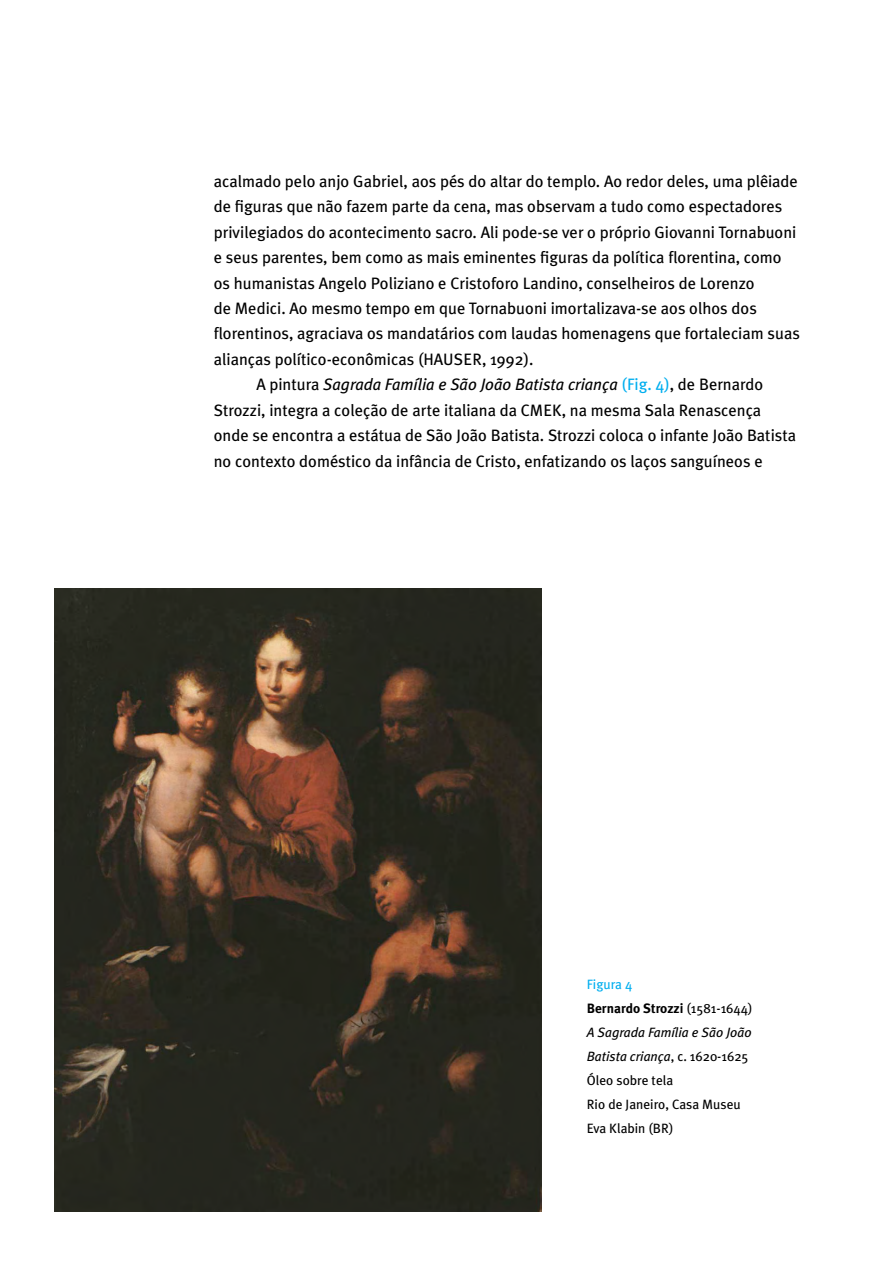
<style>
.page{position:relative;width:893px;height:1263px;background:#fff}
.page>*{position:absolute;margin:0;border:0;box-sizing:border-box;transform-origin:0 0}
.t1{font:16.5px "Meta Plus";color:#000}
.t2{font:italic 16.5px "Meta Plus";color:#000}
.t3{font:13.5px/24px "Meta Plus";color:#000}
.s1{font-style:normal}
.s2{font-style:normal;color:#00aeef}
.s3{color:#00aeef}
.s4{font-weight:700}
.s5{font-style:italic}
</style>
<div class="page">
<img style="left:54px;top:589px;width:488px;height:622px">
<p class="t1" style="left:214px;top:171px;width:586px">acalmado pelo anjo Gabriel, aos pés do altar do templo. Ao redor deles, uma plêiade</p>
<p class="t1" style="left:214px;top:197px;width:570px">de figuras que não fazem parte da cena, mas observam a tudo como espectadores</p>
<p class="t1" style="left:214px;top:222px;width:584px">privilegiados do acontecimento sacro. Ali pode-se ver o próprio Giovanni Tornabuoni</p>
<p class="t1" style="left:214px;top:248px;width:569px">e seus parentes, bem como as mais eminentes figuras da política florentina, como</p>
<p class="t1" style="left:214px;top:273px;width:542px">os humanistas Angelo Poliziano e Cristoforo Landino, conselheiros de Lorenzo</p>
<p class="t1" style="left:214px;top:299px;width:545px">de Medici. Ao mesmo tempo em que Tornabuoni imortalizava-se aos olhos dos</p>
<p class="t1" style="left:214px;top:324px;width:588px">florentinos, agraciava os mandatários com laudas homenagens que fortaleciam suas</p>
<p class="t1" style="left:214px;top:350px;width:321px">alianças político-econômicas (HAUSER, 1992).</p>
<p class="t2" style="left:256px;top:375px;width:509px"><span class="s1">A pintura</span> Sagrada Família e São João Batista criança <span class="s2">(Fig. 4)</span><span class="s1">, de Bernardo</span></p>
<p class="t1" style="left:214px;top:401px;width:549px">Strozzi, integra a coleção de arte italiana da CMEK, na mesma Sala Renascença</p>
<p class="t1" style="left:214px;top:426px;width:584px">onde se encontra a estátua de São João Batista. Strozzi coloca o infante João Batista</p>
<p class="t1" style="left:214px;top:452px;width:550px">no contexto doméstico da infância de Cristo, enfatizando os laços sanguíneos e</p>
<p class="t3" style="left:587px;top:972px;width:167px"><span class="s3">Figura 4<br></span><span class="s4">Bernardo Strozzi</span> (1581-1644)<br><span class="s5">A Sagrada Família e São João<br>Batista criança</span>, c. 1620-1625<br>Óleo sobre tela<br>Rio de Janeiro, Casa Museu<br>Eva Klabin (BR)</p>
</div>
